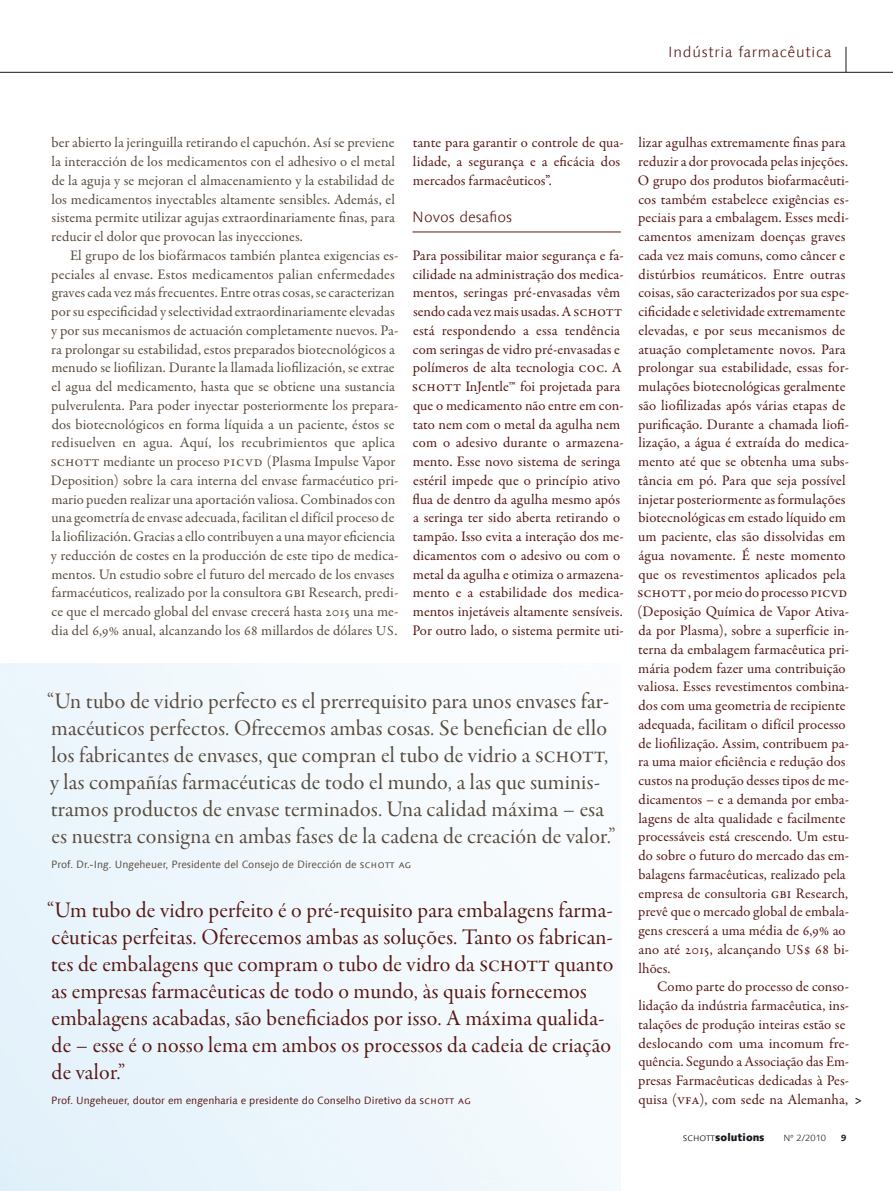
<style>
.page{position:relative;width:893px;height:1191px;background:#fff}
.page>*{position:absolute;margin:0;border:0;box-sizing:border-box;transform-origin:0 0}
.t1{font:22.5px/27px "Garamond Premr Pro Subh";letter-spacing:.01em;color:#584b3d}
.t2{font:22.5px/27px "Garamond Premr Pro Subh";letter-spacing:.01em;color:#571713}
.t3{font:300 15px "Linotype Syntax Com";letter-spacing:.05em;color:#571713}
.t4{font:300 15px "Linotype Syntax Com";color:#571713}
.t5{font:14.7px/18.8px "Garamond Premr Pro";letter-spacing:.005em;color:#571713}
.t6{font:14.7px/18.8px "Garamond Premr Pro";letter-spacing:.005em;color:#584b3d;text-align:justify}
.t7{font:12px "Linotype Syntax Com";color:#1a171c}
.t8{font:10.5px "Linotype Syntax Com";color:#571713}
.t9{font:10.5px "Linotype Syntax Com";color:#584b3d}
.t10{font:800 10.5px "Linotype Syntax Com";color:#1a171c}
.t11{font:300 9px "Linotype Syntax Com";color:#1a171c}
.t12{font:700 9px "Linotype Syntax Com";color:#1a171c}
.s1{font-size:13.8px}
.s2{font-family:"Garamond Premr Pro Capt"}
.s3{font-size:13.5px}
.s4{font-weight:300}
</style>
<div class="page">
<hr style="left:0;top:72px;width:893px;height:1px;background:#1a171c">
<svg style="left:846px;top:47px;width:1px;height:25px"></svg>
<hr style="left:412px;top:232px;width:209px;height:1px;background:#571713">
<p class="t3" style="left:668px;top:43px;width:165px">Indústria farmacêutica</p>
<p class="t6" style="left:51px;top:134px;width:345px">ber abierto la jeringuilla retirando el capuchón. Así se previene la interacción de los medicamentos con el adhesivo o el metal de la aguja y se mejoran el almacenamiento y la estabilidad de los medicamentos inyectables altamente sensibles. Además, el sistema permite utilizar agujas extraordinariamente finas, para reducir el dolor que provocan las inyecciones.</p>
<p class="t6" style="left:50px;top:246px;width:349px;text-align:left;text-indent:20px">El grupo de los biofármacos también plantea exigencias es&shy;peciales al envase. Estos medicamentos palian enfermedades graves cada vez más frecuentes. Entre otras cosas, se caracterizan por su especificidad y selectividad extraordinariamente elevadas y por sus mecanismos de actuación completamente nuevos. Pa&shy;ra prolongar su estabilidad, estos preparados biotecnológicos a menudo se liofilizan. Durante la llamada liofilización, se extrae el agua del medicamento, hasta que se obtiene una sustancia pulverulenta. Para poder inyectar posteriormente los prepara&shy;dos biotecnológicos en forma líquida a un paciente, éstos se redisuelven en agua. Aquí, los recubrimientos que aplica SCHOTT mediante un proceso PICVD (Plasma Impulse Vapor Deposition) sobre la cara interna del envase farmacéutico pri&shy;mario pueden realizar una aportación valiosa. Combinados con una geometría de envase adecuada, facilitan el difícil proceso de la liofilización. Gracias a ello contribuyen a una mayor eficiencia y reducción de costes en la producción de este tipo de medica&shy;mentos. Un estudio sobre el futuro del mercado de los envases farmacéuticos, realizado por la consultora gbi Research, predi&shy;ce que el mercado global del envase crecerá hasta 2015 una me&shy;dia del 6,9% anual, alcanzando los 68 millardos de dólares <span class="s1">US</span>.</p>
<p class="t5" style="left:413px;top:134px;width:212px">tante para garantir o controle de qua&shy;lidade, a segurança e a eficácia dos mercados farmacêuticos”.</p>
<p class="t4" style="left:412px;top:208px;width:101px">Novos desafios</p>
<p class="t5" style="left:412px;top:246px;width:213px">Para possibilitar maior segurança e fa&shy;cilidade na administração dos medica&shy;mentos, seringas pré-envasadas vêm sendo cada vez mais usadas. A SCHOTT está respondendo a essa tendência com seringas de vidro pré-envasadas e polímeros de alta tecnologia COC. A SCHOTT InJentle<span class="s2">™</span> foi projetada para que o medicamento não entre em con&shy;tato nem com o metal da agulha nem com o adesivo durante o armazena&shy;mento. Esse novo sistema de seringa estéril impede que o princípio ativo flua de dentro da agulha mesmo após a seringa ter sido aberta retirando o tampão. Isso evita a interação dos me&shy;dicamentos com o adesivo ou com o metal da agulha e otimiza o armazena&shy;mento e a estabilidade dos medica&shy;mentos injetáveis altamente sensíveis.<br>Por outro lado, o sistema permite uti-</p>
<p class="t1" style="left:47px;top:688px;width:570px">“Un tubo de vidrio perfecto es el prerrequisito para unos envases far&shy;macéuticos perfectos. Ofrecemos ambas cosas. Se benefician de ello los fabricantes de envases, que compran el tubo de vidrio a schott, y las compañías farmacéuticas de todo el mundo, a las que suminis&shy;tramos productos de envase terminados. Una calidad máxima – esa es nuestra consigna en ambas fases de la cadena de creación de valor.”</p>
<p class="t9" style="left:51px;top:857px;width:361px">Prof. Dr.-Ing. Ungeheuer, Presidente del Consejo de Dirección de schott ag</p>
<p class="t2" style="left:47px;top:897px;width:568px">“Um tubo de vidro perfeito é o pré-requisito para embalagens farma&shy;cêuticas perfeitas. Oferecemos ambas as soluções. Tanto os fabrican&shy;tes de embalagens que compram o tubo de vidro da Schott quanto as empresas farmacêuticas de todo o mundo, às quais fornecemos embalagens acabadas, são beneficiados por isso. A máxima qualida&shy;de – esse é o nosso lema em ambos os processos da cadeia de criação de valor.”</p>
<p class="t8" style="left:51px;top:1093px;width:414px">Prof. Ungeheuer, doutor em engenharia e presidente do Conselho Diretivo da Schott AG</p>
<p class="t5" style="left:637px;top:134px;width:213px">lizar agulhas extremamente finas para reduzir a dor provocada pelas injeções.<br>O grupo dos produtos biofarmacêuti&shy;cos também estabelece exigências es&shy;peciais para a embalagem. Esses medi&shy;camentos amenizam doenças graves cada vez mais comuns, como câncer e distúrbios reumáticos. Entre outras coisas, são caracterizados por sua espe&shy;cificidade e seletividade extremamente elevadas, e por seus mecanismos de atuação completamente novos. Para prolongar sua estabilidade, essas for&shy;mulações biotecnológicas geralmente são liofilizadas após várias etapas de purificação. Durante a chamada liofi&shy;lização, a água é extraída do medica&shy;mento até que se obtenha uma subs&shy;tância em pó. Para que seja possível injetar posteriormente as formulações biotecnológicas em estado líquido em um paciente, elas são dissolvidas em água novamente. É neste momento que os revestimentos aplicados pela SCHOTT , por meio do processo PICVD (Deposição Química de Vapor Ativa&shy;da por Plasma), sobre a superfície in&shy;terna da embalagem farmacêutica pri&shy;mária podem fazer uma contribuição valiosa. Esses revestimentos combina&shy;dos com uma geometria de recipiente adequada, facilitam o difícil processo de liofilização. Assim, contribuem pa&shy;ra uma maior eficiência e redução dos custos na produção desses tipos de me&shy;dicamentos – e a demanda por emba&shy;lagens de alta qualidade e facilmente processáveis está crescendo. Um estu&shy;do sobre o futuro do mercado das em&shy;balagens farmacêuticas, realizado pela empresa de consultoria GBI Research, prevê que o mercado global de embala&shy;gens crescerá a uma média de 6,9% ao ano até 2015, alcançando <span class="s1">US</span><span class="s3">$</span> 68 bi&shy;lhões.</p>
<p class="t5" style="left:638px;top:977px;width:212px;text-indent:19px">Como parte do processo de conso&shy;lidação da indústria farmacêutica, ins&shy;talações de produção inteiras estão se deslocando com uma incomum fre&shy;quência. Segundo a Associação das Em&shy;presas Farmacêuticas dedicadas à Pes&shy;quisa (VFA), com sede na Alemanha,</p>
<p class="t7" style="left:855px;top:1092px;width:9px">&gt;</p>
<p class="t10" style="left:683px;top:1131px;width:83px"><span class="s4">schott</span>solutions</p>
<p class="t11" style="left:784px;top:1133px;width:44px">Nº 2/2010</p>
<p class="t12" style="left:841px;top:1132px;width:7px">9</p>
</div>
